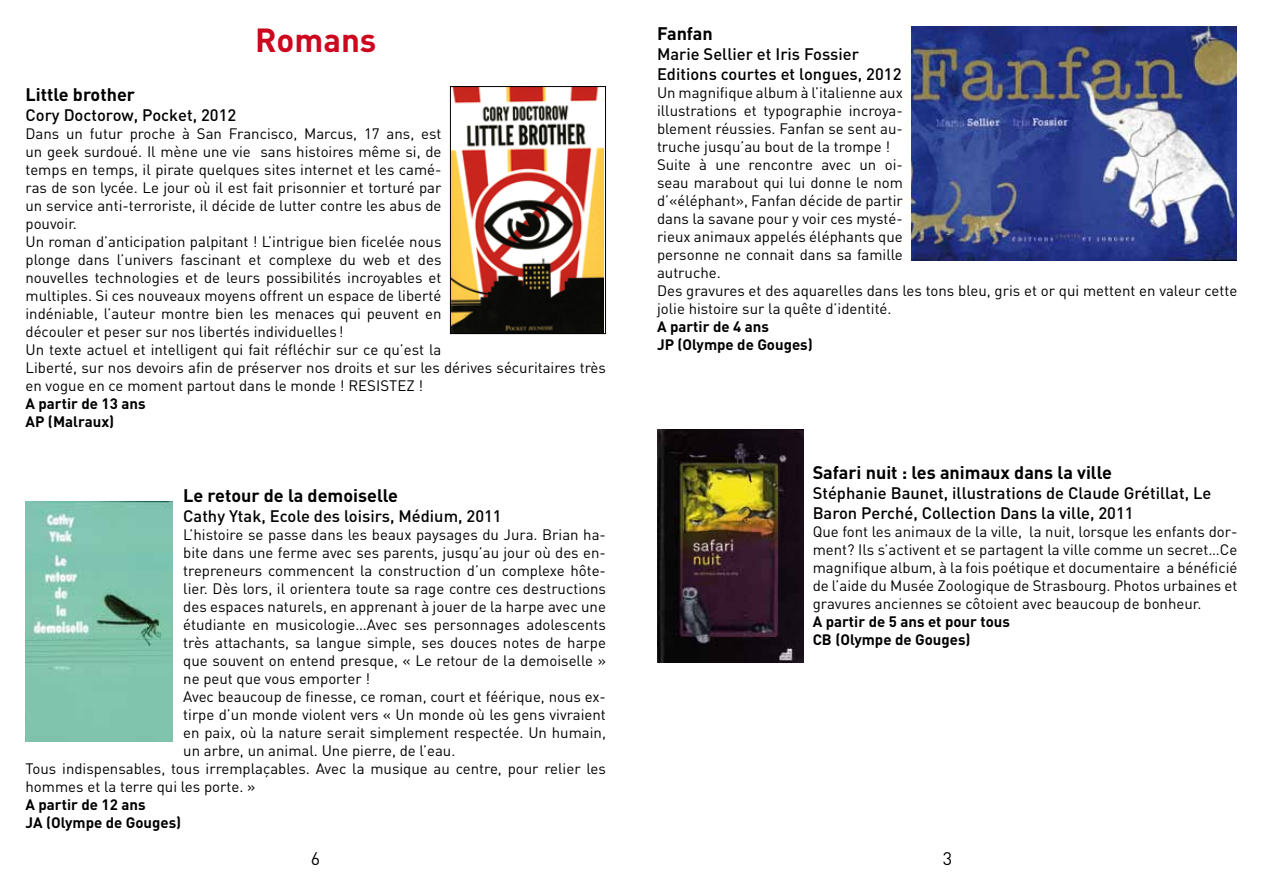
<style>
.page{position:relative;width:1263px;height:893px;background:#fff}
.page>*{position:absolute;margin:0;border:0;box-sizing:border-box;transform-origin:0 0}
.t1{font:700 33px "DIN";color:#cd071e}
.t2{font:700 18px "DIN";color:#000}
.t3{font:18px "DIN";color:#000}
.t4{font:500 16.5px/19.8px "DIN";color:#000}
.t5{font:15px/18px "DIN";color:#000}
.t6{font:700 15px/18px "DIN";color:#000}
</style>
<div class="page">
<img style="left:911px;top:26px;width:326px;height:235px">
<img style="left:657px;top:429px;width:147px;height:234px">
<img style="left:452px;top:88px;width:151px;height:244px">
<div style="left:450px;top:86px;width:156px;height:248px;border:1px solid #000"></div>
<img style="left:26px;top:502px;width:146px;height:239px">
<h1 class="t1" style="left:255px;top:18px;width:123px">Romans</h1>
<p class="t2" style="left:26px;top:82px;width:111px">Little brother</p>
<p class="t4" style="left:26px;top:104px;width:212px">Cory Doctorow, Pocket, 2012</p>
<p class="t5" style="left:26px;top:124px;width:582px">Dans un futur proche à San Francisco, Marcus, 17 ans, est<br>un geek surdoué. Il mène une vie sans histoires même si, de<br>temps en temps, il pirate quelques sites internet et les camé-<br>ras de son lycée. Le jour où il est fait prisonnier et torturé par<br>un service anti-terroriste, il décide de lutter contre les abus de<br>pouvoir.<br>Un roman d’anticipation palpitant ! L’intrigue bien ficelée nous<br>plonge dans l’univers fascinant et complexe du web et des<br>nouvelles technologies et de leurs possibilités incroyables et<br>multiples. Si ces nouveaux moyens offrent un espace de liberté<br>indéniable, l’auteur montre bien les menaces qui peuvent en<br>découler et peser sur nos libertés individuelles!<br>Un texte actuel et intelligent qui fait réfléchir sur ce qu’est la<br>Liberté, sur nos devoirs afin de préserver nos droits et sur les dérives sécuritaires très en vogue en ce moment partout dans le monde ! RESISTEZ !</p>
<p class="t6" style="left:26px;top:394px;width:122px">A partir de 13 ans<br>AP (Malraux)</p>
<p class="t2" style="left:183px;top:484px;width:216px">Le retour de la demoiselle</p>
<p class="t4" style="left:183px;top:505px;width:320px">Cathy Ytak, Ecole des loisirs, Médium, 2011</p>
<p class="t5" style="left:183px;top:526px;width:424px">L’histoire se passe dans les beaux paysages du Jura. Brian ha-</p>
<p class="t5" style="left:183px;top:544px;width:424px">bite dans une ferme avec ses parents, jusqu’au jour où des en-</p>
<p class="t5" style="left:183px;top:562px;width:424px">trepreneurs commencent la construction d’un complexe hôte-</p>
<p class="t5" style="left:183px;top:580px;width:424px">lier. Dès lors, il orientera toute sa rage contre ces destructions</p>
<p class="t5" style="left:183px;top:598px;width:424px">des espaces naturels, en apprenant à jouer de la harpe avec une</p>
<p class="t5" style="left:183px;top:616px;width:424px">étudiante en musicologie…Avec ses personnages adolescents</p>
<p class="t5" style="left:183px;top:634px;width:424px">très attachants, sa langue simple, ses douces notes de harpe</p>
<p class="t5" style="left:183px;top:652px;width:424px">que souvent on entend presque, « Le retour de la demoiselle »</p>
<p class="t5" style="left:183px;top:670px;width:188px">ne peut que vous emporter !</p>
<p class="t5" style="left:183px;top:688px;width:424px">Avec beaucoup de finesse, ce roman, court et féérique, nous ex-</p>
<p class="t5" style="left:183px;top:706px;width:424px">tirpe d’un monde violent vers « Un monde où les gens vivraient</p>
<p class="t5" style="left:183px;top:724px;width:424px">en paix, où la nature serait simplement respectée. Un humain,</p>
<p class="t5" style="left:183px;top:742px;width:274px">un arbre, un animal. Une pierre, de l’eau.</p>
<p class="t5" style="left:26px;top:760px;width:582px">Tous indispensables, tous irremplaçables. Avec la musique au centre, pour relier les</p>
<p class="t5" style="left:26px;top:778px;width:231px">hommes et la terre qui les porte. »</p>
<p class="t6" style="left:26px;top:795px;width:157px">A partir de 12 ans<br>JA (Olympe de Gouges)</p>
<p class="t2" style="left:657px;top:22px;width:57px">Fanfan</p>
<p class="t4" style="left:657px;top:43px;width:246px">Marie Sellier et Iris Fossier<br>Editions courtes et longues, 2012</p>
<p class="t5" style="left:657px;top:84px;width:582px">Un magnifique album à l’italienne aux<br>illustrations et typographie incroya-<br>blement réussies. Fanfan se sent au-<br>truche jusqu’au bout de la trompe !<br>Suite à une rencontre avec un oi-<br>seau marabout qui lui donne le nom<br>d’«éléphant», Fanfan décide de partir<br>dans la savane pour y voir ces mysté-<br>rieux animaux appelés éléphants que<br>personne ne connait dans sa famille<br>autruche.<br>Des gravures et des aquarelles dans les tons bleu, gris et or qui mettent en valeur cette jolie histoire sur la quête d’identité.</p>
<p class="t6" style="left:657px;top:317px;width:157px">A partir de 4 ans<br>JP (Olympe de Gouges)</p>
<p class="t2" style="left:813px;top:461px;width:301px">Safari nuit : les animaux dans la ville</p>
<p class="t4" style="left:813px;top:483px;width:400px">Stéphanie Baunet, illustrations de Claude Grétillat, Le<br>Baron Perché, Collection Dans la ville, 2011</p>
<p class="t5" style="left:813px;top:523px;width:426px;text-align:justify">Que font les animaux de la ville, la nuit, lorsque les enfants dor&shy;ment? Ils s’activent et se partagent la ville comme un secret…Ce magnifique album, à la fois poétique et documentaire a bénéficié de l’aide du Musée Zoologique de Strasbourg. Photos urbaines et gravures anciennes se côtoient avec beaucoup de bonheur.</p>
<p class="t6" style="left:813px;top:612px;width:199px">A partir de 5 ans et pour tous<br>CB (Olympe de Gouges)</p>
<p class="t3" style="left:311px;top:848px;width:11px">6</p>
<p class="t3" style="left:943px;top:848px;width:11px">3</p>
</div>
